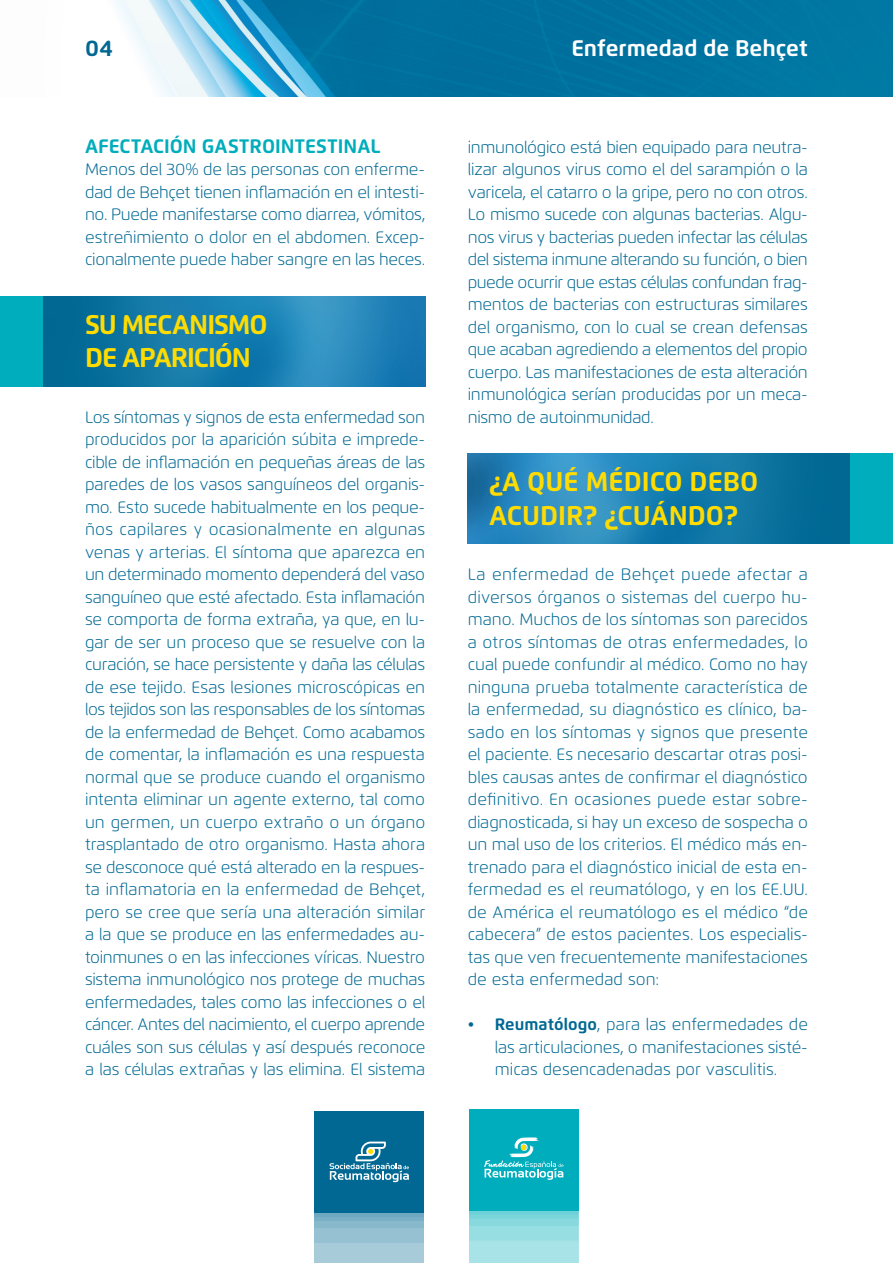
<style>
.page{position:relative;width:893px;height:1263px;background:#fff}
.page>*{position:absolute;margin:0;border:0;box-sizing:border-box;transform-origin:0 0}
.t1{font:700 27px/33.8px "Flexo";letter-spacing:-.01em;color:#ffdc01}
.t2{font:700 27px/33.8px "Flexo";letter-spacing:-.04em;color:#ffdc01}
.t3{font:700 22.5px "Flexo";color:#fff}
.t4{font:700 22.5px "Flexo";color:#006893}
.Subt_interior{font:700 19.5px "Flexo";color:#00adbc}
.Cuerpo_de_texto_-bas{font:300 16.5px/22.5px "Flexo";letter-spacing:-.01em;color:#006893;text-align:justify}
.s1{font-weight:700}
</style>
<div class="page">
<img style="left:115px;top:0;width:778px;height:96px">
<div style="left:314px;top:1112px;width:110px;height:101px;background:#006893"></div>
<div style="left:314px;top:1213px;width:110px;height:50px;background:#a7cbd9"></div>
<div style="left:314px;top:1213px;width:110px;height:30px;background:#96c1d2"></div>
<div style="left:314px;top:1213px;width:110px;height:15px;background:#87b8cb"></div>
<div style="left:314px;top:1213px;width:110px;height:8px;background:#79b0c5"></div>
<hr style="left:314px;top:1213px;width:110px;height:4px;background:#6da8c0">
<svg style="left:330px;top:1141px;width:79px;height:41px"></svg>
<div style="left:469px;top:1109px;width:110px;height:102px;background:#00adbc"></div>
<div style="left:469px;top:1211px;width:110px;height:52px;background:#a7e3e7"></div>
<div style="left:469px;top:1211px;width:110px;height:29px;background:#96dee2"></div>
<div style="left:469px;top:1211px;width:110px;height:15px;background:#87d9de"></div>
<svg style="left:469px;top:1214px;width:109px;height:5px"></svg>
<svg style="left:469px;top:1211px;width:109px;height:3px"></svg>
<svg style="left:484px;top:1137px;width:80px;height:43px"></svg>
<div style="left:0;top:296px;width:43px;height:90px;background:#00adbc"></div>
<img style="left:43px;top:296px;width:382px;height:90px">
<div style="left:850px;top:454px;width:43px;height:90px;background:#00adbc"></div>
<img style="left:468px;top:454px;width:382px;height:90px">
<h2 class="t4" style="left:85px;top:34px;width:29px">04</h2>
<h2 class="t3" style="left:571px;top:34px;width:238px">Enfermedad de Behçet</h2>
<p class="Subt_interior" style="left:85px;top:134px;width:297px">AFECTACIÓN GASTROINTESTINAL</p>
<p class="Cuerpo_de_texto_-bas" style="left:85px;top:158px;width:342px">Menos del 30% de las personas con enferme&shy;dad de Behçet tienen inflamación en el intesti&shy;no. Puede manifestarse como diarrea, vómitos, estreñimiento o dolor en el abdomen. Excep&shy;cionalmente puede haber sangre en las heces.</p>
<p class="t2" style="left:85px;top:307px;width:184px">SU MECANISMO<br>DE APARICIÓN</p>
<p class="Cuerpo_de_texto_-bas" style="left:85px;top:406px;width:342px">Los síntomas y signos de esta enfermedad son producidos por la aparición súbita e imprede&shy;cible de inflamación en pequeñas áreas de las paredes de los vasos sanguíneos del organis&shy;mo. Esto sucede habitualmente en los peque&shy;ños capilares y ocasionalmente en algunas venas y arterias. El síntoma que aparezca en un determinado momento dependerá del vaso sanguíneo que esté afectado. Esta inflamación se comporta de forma extraña, ya que, en lu&shy;gar de ser un proceso que se resuelve con la curación, se hace persistente y daña las células de ese tejido. Esas lesiones microscópicas en los tejidos son las responsables de los síntomas de la enfermedad de Behçet. Como acabamos de comentar, la inflamación es una respuesta normal que se produce cuando el organismo intenta eliminar un agente externo, tal como un germen, un cuerpo extraño o un órgano trasplantado de otro organismo. Hasta ahora se desconoce qué está alterado en la respues&shy;ta inflamatoria en la enfermedad de Behçet, pero se cree que sería una alteración similar a la que se produce en las enfermedades au&shy;toinmunes o en las infecciones víricas. Nuestro sistema inmunológico nos protege de muchas enfermedades, tales como las infecciones o el cáncer. Antes del nacimiento, el cuerpo aprende cuáles son sus células y así después reconoce a las células extrañas y las elimina. El sistema</p>
<p class="Cuerpo_de_texto_-bas" style="left:468px;top:136px;width:342px">inmunológico está bien equipado para neutra&shy;lizar algunos virus como el del sarampión o la varicela, el catarro o la gripe, pero no con otros.<br>Lo mismo sucede con algunas bacterias. Algu&shy;nos virus y bacterias pueden infectar las células del sistema inmune alterando su función, o bien puede ocurrir que estas células confundan frag&shy;mentos de bacterias con estructuras similares del organismo, con lo cual se crean defensas que acaban agrediendo a elementos del propio cuerpo. Las manifestaciones de esta alteración inmunológica serían producidas por un meca&shy;nismo de autoinmunidad.</p>
<p class="t1" style="left:489px;top:465px;width:271px">¿A QUÉ MÉDICO DEBO<br>ACUDIR? ¿CUÁNDO?</p>
<p class="Cuerpo_de_texto_-bas" style="left:468px;top:563px;width:342px">La enfermedad de Behçet puede afectar a diversos órganos o sistemas del cuerpo hu&shy;mano. Muchos de los síntomas son parecidos a otros síntomas de otras enfermedades, lo cual puede confundir al médico. Como no hay ninguna prueba totalmente característica de la enfermedad, su diagnóstico es clínico, ba&shy;sado en los síntomas y signos que presente el paciente. Es necesario descartar otras posi&shy;bles causas antes de confirmar el diagnóstico definitivo. En ocasiones puede estar sobre&shy;diagnosticada, si hay un exceso de sospecha o un mal uso de los criterios. El médico más en&shy;trenado para el diagnóstico inicial de esta en&shy;fermedad es el reumatólogo, y en los EE.UU. de América el reumatólogo es el médico “de cabecera” de estos pacientes. Los especialis&shy;tas que ven frecuentemente manifestaciones de esta enfermedad son:</p>
<p class="Cuerpo_de_texto_-bas" style="left:495px;top:1013px;width:315px;text-indent:-27px">• <span class="s1">Reumatólogo</span>, para las enfermedades de las articulaciones, o manifestaciones sisté&shy;micas desencadenadas por vasculitis.</p>
</div>
